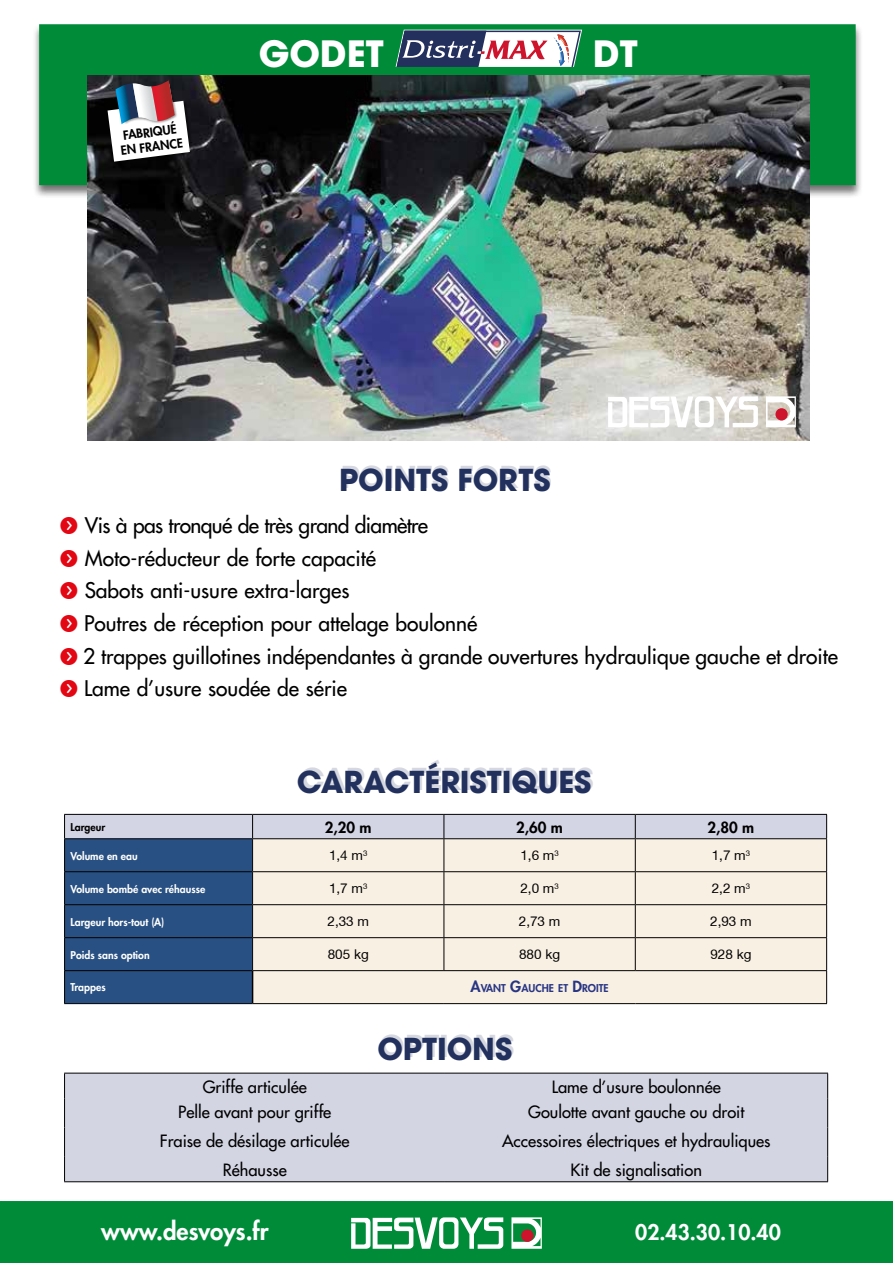
<style>
.page{position:relative;width:893px;height:1263px;background:#fff}
.page>*{position:absolute;margin:0;border:0;box-sizing:border-box;transform-origin:0 0}
.t1{font:700 36px "Avant Garde LT";color:#fff}
.t2{font:700 30px "Avant Garde LT";color:#22305d}
.t3{font:800 24px "Futura Std";color:#fff}
.t4{font:500 21px/32.5px "Futura Std";color:#000}
.t5{font:800 21px "Futura Std";color:#fff}
.t6{font:500 16.5px "Futura Std";color:#000}
.t7{font:800 15px "Futura Std";color:#000}
.t8{font:13.5px "Helvetica Neue";color:#000}
.t9{font:800 12.3px/14.7px "Futura";color:#000;text-align:center}
.t10{font:800 10.5px "Futura Std";color:#fff}
.t11{font:800 10.5px "Futura Std";color:#283583}
.t12{font:800 10.5px "Futura Std";color:#000}
.s1{font-family:"Button Bonus Circle Negative";font-weight:400;color:#e30613}
.s2{font-size:15px}
</style>
<div class="page">
<svg style="left:64px;top:814px;width:763px;height:190px;background:#c2c5ca"></svg>
<hr style="left:253px;top:838px;width:191px;height:1px;background:#000">
<hr style="left:252px;top:839px;width:1px;height:32px;background:#000">
<hr style="left:444px;top:838px;width:191px;height:1px;background:#000">
<hr style="left:444px;top:839px;width:1px;height:32px;background:#000">
<hr style="left:635px;top:838px;width:192px;height:1px;background:#000">
<hr style="left:635px;top:839px;width:1px;height:32px;background:#000">
<hr style="left:826px;top:839px;width:1px;height:32px;background:#000">
<hr style="left:253px;top:871px;width:191px;height:1px;background:#000">
<hr style="left:252px;top:872px;width:1px;height:32px;background:#000">
<hr style="left:444px;top:871px;width:191px;height:1px;background:#000">
<hr style="left:444px;top:872px;width:1px;height:32px;background:#000">
<hr style="left:635px;top:871px;width:192px;height:1px;background:#000">
<hr style="left:635px;top:872px;width:1px;height:32px;background:#000">
<hr style="left:826px;top:872px;width:1px;height:32px;background:#000">
<hr style="left:253px;top:904px;width:191px;height:1px;background:#000">
<hr style="left:252px;top:905px;width:1px;height:32px;background:#000">
<hr style="left:444px;top:904px;width:191px;height:1px;background:#000">
<hr style="left:444px;top:905px;width:1px;height:32px;background:#000">
<hr style="left:635px;top:904px;width:192px;height:1px;background:#000">
<hr style="left:635px;top:905px;width:1px;height:32px;background:#000">
<hr style="left:826px;top:905px;width:1px;height:32px;background:#000">
<hr style="left:253px;top:937px;width:191px;height:1px;background:#000">
<hr style="left:252px;top:938px;width:1px;height:32px;background:#000">
<hr style="left:444px;top:937px;width:191px;height:1px;background:#000">
<hr style="left:444px;top:938px;width:1px;height:32px;background:#000">
<hr style="left:635px;top:937px;width:192px;height:1px;background:#000">
<hr style="left:635px;top:938px;width:1px;height:32px;background:#000">
<hr style="left:826px;top:938px;width:1px;height:32px;background:#000">
<hr style="left:253px;top:970px;width:191px;height:1px;background:#000">
<hr style="left:444px;top:970px;width:191px;height:1px;background:#000">
<hr style="left:635px;top:970px;width:192px;height:1px;background:#000">
<hr style="left:826px;top:971px;width:1px;height:32px;background:#000">
<hr style="left:253px;top:1003px;width:191px;height:1px;background:#000">
<hr style="left:444px;top:1003px;width:191px;height:1px;background:#000">
<hr style="left:635px;top:1003px;width:192px;height:1px;background:#000">
<div style="left:32px;top:24px;width:831px;height:175px;background:#000;opacity:.55"></div>
<div style="left:39px;top:24px;width:817px;height:161px;background:#008b39;border:2px solid #008b39"></div>
<div style="left:1px;top:1202px;width:891px;height:60px;background:#008b39"></div>
<div style="left:0;top:1201px;width:893px;height:62px;border:2px solid #008b39"></div>
<svg style="left:351px;top:1217px;width:152px;height:32px"></svg>
<svg style="left:511px;top:1217px;width:31px;height:32px"></svg>
<div style="left:521px;top:1229px;width:13px;height:13px;background:#ce132d;border-radius:50%"></div>
<svg style="left:396px;top:30px;width:186px;height:37px;background:#948fa0"></svg>
<div style="left:65px;top:1074px;width:762px;height:107px;background:#d3d5e3"></div>
<hr style="left:64px;top:1073px;width:381px;height:1px;background:#000">
<hr style="left:445px;top:1073px;width:383px;height:1px;background:#000">
<svg style="left:64px;top:1073px;width:1px;height:108px"></svg>
<svg style="left:827px;top:1073px;width:1px;height:108px"></svg>
<hr style="left:64px;top:1181px;width:381px;height:1px;background:#000">
<hr style="left:445px;top:1181px;width:383px;height:1px;background:#000">
<img style="left:87px;top:75px;width:722px;height:366px">
<img style="left:106px;top:99px;width:88px;height:67px">
<svg style="left:108px;top:80px;width:82px;height:82px;background:#a69fa4"></svg>
<svg style="left:608px;top:396px;width:150px;height:31px"></svg>
<svg style="left:766px;top:396px;width:30px;height:31px"></svg>
<div style="left:775px;top:408px;width:13px;height:12px;background:#ce132d;border-radius:50%"></div>
<p class="t9" style="left:118px;top:128px;width:64px;rotate:-7deg">FABRIQUÉ<br>EN FRANCE</p>
<h1 class="t1" style="left:259px;top:30px;width:127px">GODET</h1>
<h1 class="t1" style="left:593px;top:30px;width:46px">DT</h1>
<h2 class="t2" style="left:340px;top:457px;width:213px">POINTS FORTS</h2>
<p class="t4" style="left:59px;top:509px;width:781px"><span class="s1">f</span> Vis à pas tronqué de très grand diamètre<br><span class="s1">f</span> Moto-réducteur de forte capacité<br><span class="s1">f</span> Sabots anti-usure extra-larges<br><span class="s1">f</span> Poutres de réception pour attelage boulonné<br><span class="s1">f</span> 2 trappes guillotines indépendantes à grande ouvertures hydraulique gauche et droite <span class="s1">f</span> Lame d’usure soudée de série</p>
<h2 class="t2" style="left:299px;top:759px;width:296px">CARACTÉRISTIQUES</h2>
<p class="t12" style="left:71px;top:820px;width:36px">Largeur</p>
<p class="t7" style="left:325px;top:818px;width:48px">2,20 m</p>
<p class="t7" style="left:516px;top:818px;width:48px">2,60 m</p>
<p class="t7" style="left:708px;top:818px;width:48px">2,80 m</p>
<p class="t10" style="left:71px;top:849px;width:69px">Volume en eau</p>
<p class="t8" style="left:329px;top:849px;width:40px">1,4 m<sup>3</sup></p>
<p class="t8" style="left:520px;top:849px;width:40px">1,6 m<sup>3</sup></p>
<p class="t8" style="left:712px;top:849px;width:40px">1,7 m<sup>3</sup></p>
<p class="t10" style="left:71px;top:882px;width:136px">Volume bombé avec réhausse</p>
<p class="t8" style="left:329px;top:882px;width:40px">1,7 m<sup>3</sup></p>
<p class="t8" style="left:520px;top:882px;width:40px">2,0 m<sup>3</sup></p>
<p class="t8" style="left:712px;top:882px;width:40px">2,2 m<sup>3</sup></p>
<p class="t10" style="left:71px;top:915px;width:95px">Largeur hors-tout (A)</p>
<p class="t8" style="left:327px;top:915px;width:43px">2,33 m</p>
<p class="t8" style="left:519px;top:915px;width:43px">2,73 m</p>
<p class="t8" style="left:710px;top:915px;width:43px">2,93 m</p>
<p class="t10" style="left:71px;top:948px;width:81px">Poids sans option</p>
<p class="t8" style="left:328px;top:948px;width:43px">805 kg</p>
<p class="t8" style="left:519px;top:948px;width:43px">880 kg</p>
<p class="t8" style="left:710px;top:948px;width:43px">928 kg</p>
<p class="t10" style="left:71px;top:981px;width:37px">Trappes</p>
<p class="t11" style="left:470px;top:981px;width:140px"><span class="s2">A</span>VANT <span class="s2">G</span>AUCHE ET <span class="s2">D</span>ROITE</p>
<h2 class="t2" style="left:380px;top:1027px;width:136px">OPTIONS</h2>
<p class="t6" style="left:203px;top:1076px;width:106px">Griffe articulée</p>
<p class="t6" style="left:552px;top:1076px;width:171px">Lame d’usure boulonnée</p>
<p class="t6" style="left:178px;top:1102px;width:155px">Pelle avant pour griffe</p>
<p class="t6" style="left:528px;top:1102px;width:218px">Goulotte avant gauche ou droit</p>
<p class="t6" style="left:160px;top:1131px;width:191px">Fraise de désilage articulée</p>
<p class="t6" style="left:502px;top:1131px;width:270px">Accessoires électriques et hydrauliques</p>
<p class="t6" style="left:223px;top:1159px;width:65px">Réhausse</p>
<p class="t6" style="left:571px;top:1159px;width:133px">Kit de signalisation</p>
<p class="t3" style="left:101px;top:1216px;width:169px">www.desvoys.fr</p>
<p class="t5" style="left:635px;top:1218px;width:147px">02.43.30.10.40</p>
</div>
